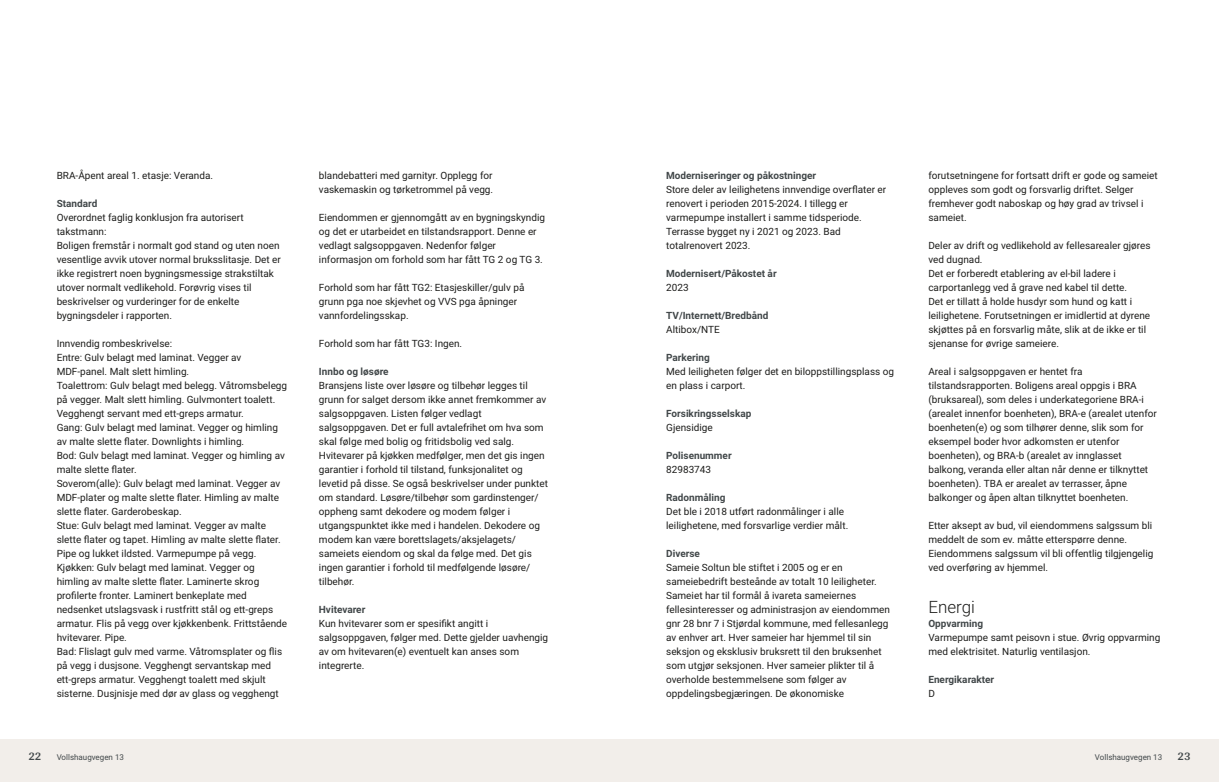
<style>
.page{position:relative;width:1219px;height:782px;background:#fff}
.page>*{position:absolute;margin:0;border:0;box-sizing:border-box;transform-origin:0 0}
.t1{font:300 17px "Roboto";color:#1d1d1b}
.t2{font:700 12px "Arya";color:#414749}
.t3{font:10px/14px "Roboto";color:#1d1d1b}
.t4{font:700 10px "Roboto";color:#414749}
.t5{font:8px "Roboto";color:#414749}
</style>
<div class="page">
<div style="left:0;top:739px;width:612px;height:42px;background:#f2eeea"></div>
<div style="left:607px;top:739px;width:612px;height:42px;background:#f2eeea"></div>
<p class="t3" style="left:57px;top:167px;width:158px">BRA‑Åpent areal 1. etasje: Veranda.</p>
<p class="t4" style="left:57px;top:196px;width:42px">Standard</p>
<p class="t3" style="left:57px;top:209px;width:226px">Overordnet faglig konklusjon fra autorisert takstmann:<br>Boligen fremstår i normalt god stand og uten noen vesentlige avvik utover normal bruksslitasje. Det er ikke registrert noen bygningsmessige strakstiltak utover normalt vedlikehold. Forøvrig vises til beskrivelser og vurderinger for de enkelte bygningsdeler i rapporten.</p>
<p class="t3" style="left:57px;top:335px;width:232px">Innvendig rombeskrivelse:<br>Entre: Gulv belagt med laminat. Vegger av MDF‑panel. Malt slett himling.<br>Toalettrom: Gulv belagt med belegg. Våtromsbelegg på vegger. Malt slett himling. Gulvmontert toalett.<br>Vegghengt servant med ett‑greps armatur.<br>Gang: Gulv belagt med laminat. Vegger og himling av malte slette flater. Downlights i himling.<br>Bod: Gulv belagt med laminat. Vegger og himling av malte slette flater.<br>Soverom(alle): Gulv belagt med laminat. Vegger av MDF‑plater og malte slette flater. Himling av malte slette flater. Garderobeskap.<br>Stue: Gulv belagt med laminat. Vegger av malte slette flater og tapet. Himling av malte slette flater.<br>Pipe og lukket ildsted. Varmepumpe på vegg.<br>Kjøkken: Gulv belagt med laminat. Vegger og himling av malte slette flater. Laminerte skrog profilerte fronter. Laminert benkeplate med nedsenket utslagsvask i rustfritt stål og ett‑greps armatur. Flis på vegg over kjøkkenbenk. Frittstående hvitevarer. Pipe.<br>Bad: Flislagt gulv med varme. Våtromsplater og flis på vegg i dusjsone. Vegghengt servantskap med ett‑greps armatur. Vegghengt toalett med skjult sisterne. Dusjnisje med dør av glass og vegghengt</p>
<p class="t2" style="left:28px;top:749px;width:15px">22</p>
<p class="t5" style="left:57px;top:751px;width:69px">Vollshaugvegen 13</p>
<p class="t3" style="left:319px;top:167px;width:176px">blandebatteri med garnityr. Opplegg for vaskemaskin og tørketrommel på vegg.</p>
<p class="t3" style="left:319px;top:209px;width:228px">Eiendommen er gjennomgått av en bygningskyndig og det er utarbeidet en tilstandsrapport. Denne er vedlagt salgsoppgaven. Nedenfor følger informasjon om forhold som har fått TG 2 og TG 3.</p>
<p class="t3" style="left:319px;top:279px;width:207px">Forhold som har fått TG2: Etasjeskiller/gulv på grunn pga noe skjevhet og VVS pga åpninger vannfordelingsskap.</p>
<p class="t3" style="left:319px;top:335px;width:145px">Forhold som har fått TG3: Ingen.</p>
<p class="t4" style="left:319px;top:364px;width:71px">Innbo og løsøre</p>
<p class="t3" style="left:319px;top:377px;width:231px">Bransjens liste over løsøre og tilbehør legges til grunn for salget dersom ikke annet fremkommer av salgsoppgaven. Listen følger vedlagt salgsoppgaven. Det er full avtalefrihet om hva som skal følge med bolig og fritidsbolig ved salg.<br>Hvitevarer på kjøkken medfølger, men det gis ingen garantier i forhold til tilstand, funksjonalitet og levetid på disse. Se også beskrivelser under punktet om standard. Løsøre/tilbehør som gardinstenger/ oppheng samt dekodere og modem følger i utgangspunktet ikke med i handelen. Dekodere og modem kan være borettslagets/aksjelagets/ sameiets eiendom og skal da følge med. Det gis ingen garantier i forhold til medfølgende løsøre/ tilbehør.</p>
<p class="t4" style="left:319px;top:602px;width:48px">Hvitevarer</p>
<p class="t3" style="left:319px;top:615px;width:231px">Kun hvitevarer som er spesifikt angitt i salgsoppgaven, følger med. Dette gjelder uavhengig av om hvitevaren(e) eventuelt kan anses som integrerte.</p>
<p class="t4" style="left:666px;top:168px;width:152px">Moderniseringer og påkostninger</p>
<p class="t3" style="left:666px;top:181px;width:222px">Store deler av leilighetens innvendige overflater er renovert i perioden 2015‑2024. I tillegg er varmepumpe installert i samme tidsperiode.<br>Terrasse bygget ny i 2021 og 2023. Bad totalrenovert 2023.</p>
<p class="t4" style="left:666px;top:266px;width:112px">Modernisert/Påkostet år</p>
<p class="t3" style="left:666px;top:279px;width:24px">2023</p>
<p class="t4" style="left:666px;top:308px;width:104px">TV/Internett/Bredbånd</p>
<p class="t3" style="left:666px;top:321px;width:55px">Altibox/NTE</p>
<p class="t4" style="left:666px;top:350px;width:45px">Parkering</p>
<p class="t3" style="left:666px;top:363px;width:229px">Med leiligheten følger det en biloppstillingsplass og en plass i carport.</p>
<p class="t4" style="left:666px;top:406px;width:87px">Forsikringsselskap</p>
<p class="t3" style="left:666px;top:419px;width:48px">Gjensidige</p>
<p class="t4" style="left:666px;top:448px;width:67px">Polisenummer</p>
<p class="t3" style="left:666px;top:461px;width:46px">82983743</p>
<p class="t4" style="left:666px;top:490px;width:61px">Radonmåling</p>
<p class="t3" style="left:666px;top:503px;width:184px">Det ble i 2018 utført radonmålinger i alle leilighetene, med forsvarlige verdier målt.</p>
<p class="t4" style="left:666px;top:546px;width:35px">Diverse</p>
<p class="t3" style="left:666px;top:559px;width:225px">Sameie Soltun ble stiftet i 2005 og er en sameiebedrift besteånde av totalt 10 leiligheter.<br>Sameiet har til formål å ivareta sameiernes fellesinteresser og administrasjon av eiendommen gnr 28 bnr 7 i Stjørdal kommune, med fellesanlegg av enhver art. Hver sameier har hjemmel til sin seksjon og eksklusiv bruksrett til den bruksenhet som utgjør seksjonen. Hver sameier plikter til å overholde bestemmelsene som følger av oppdelingsbegjæringen. De økonomiske</p>
<p class="t3" style="left:928px;top:167px;width:231px">forutsetningene for fortsatt drift er gode og sameiet oppleves som godt og forsvarlig driftet. Selger fremhever godt naboskap og høy grad av trivsel i sameiet.</p>
<p class="t3" style="left:928px;top:237px;width:224px">Deler av drift og vedlikehold av fellesarealer gjøres ved dugnad.<br>Det er forberedt etablering av el‑bil ladere i carportanlegg ved å grave ned kabel til dette.<br>Det er tillatt å holde husdyr som hund og katt i leilighetene. Forutsetningen er imidlertid at dyrene skjøttes på en forsvarlig måte, slik at de ikke er til sjenanse for øvrige sameiere.</p>
<p class="t3" style="left:928px;top:363px;width:230px">Areal i salgsoppgaven er hentet fra tilstandsrapporten. Boligens areal oppgis i BRA (bruksareal), som deles i underkategoriene BRA‑i (arealet innenfor boenheten), BRA‑e (arealet utenfor boenheten(e) og som tilhører denne, slik som for eksempel boder hvor adkomsten er utenfor boenheten), og BRA‑b (arealet av innglasset balkong, veranda eller altan når denne er tilknyttet boenheten). TBA er arealet av terrasser, åpne balkonger og åpen altan tilknyttet boenheten.</p>
<p class="t3" style="left:928px;top:517px;width:226px">Etter aksept av bud, vil eiendommens salgssum bli meddelt de som ev. måtte etterspørre denne.<br>Eiendommens salgssum vil bli offentlig tilgjengelig ved overføring av hjemmel.</p>
<h1 class="t1" style="left:928px;top:594px;width:48px">Energi</h1>
<p class="t4" style="left:928px;top:616px;width:56px">Oppvarming</p>
<p class="t3" style="left:928px;top:629px;width:233px">Varmepumpe samt peisovn i stue. Øvrig oppvarming med elektrisitet. Naturlig ventilasjon.</p>
<p class="t4" style="left:928px;top:672px;width:67px">Energikarakter</p>
<p class="t3" style="left:928px;top:685px;width:8px">D</p>
<p class="t5" style="left:1095px;top:751px;width:69px">Vollshaugvegen 13</p>
<p class="t2" style="left:1177px;top:749px;width:15px">23</p>
</div>
